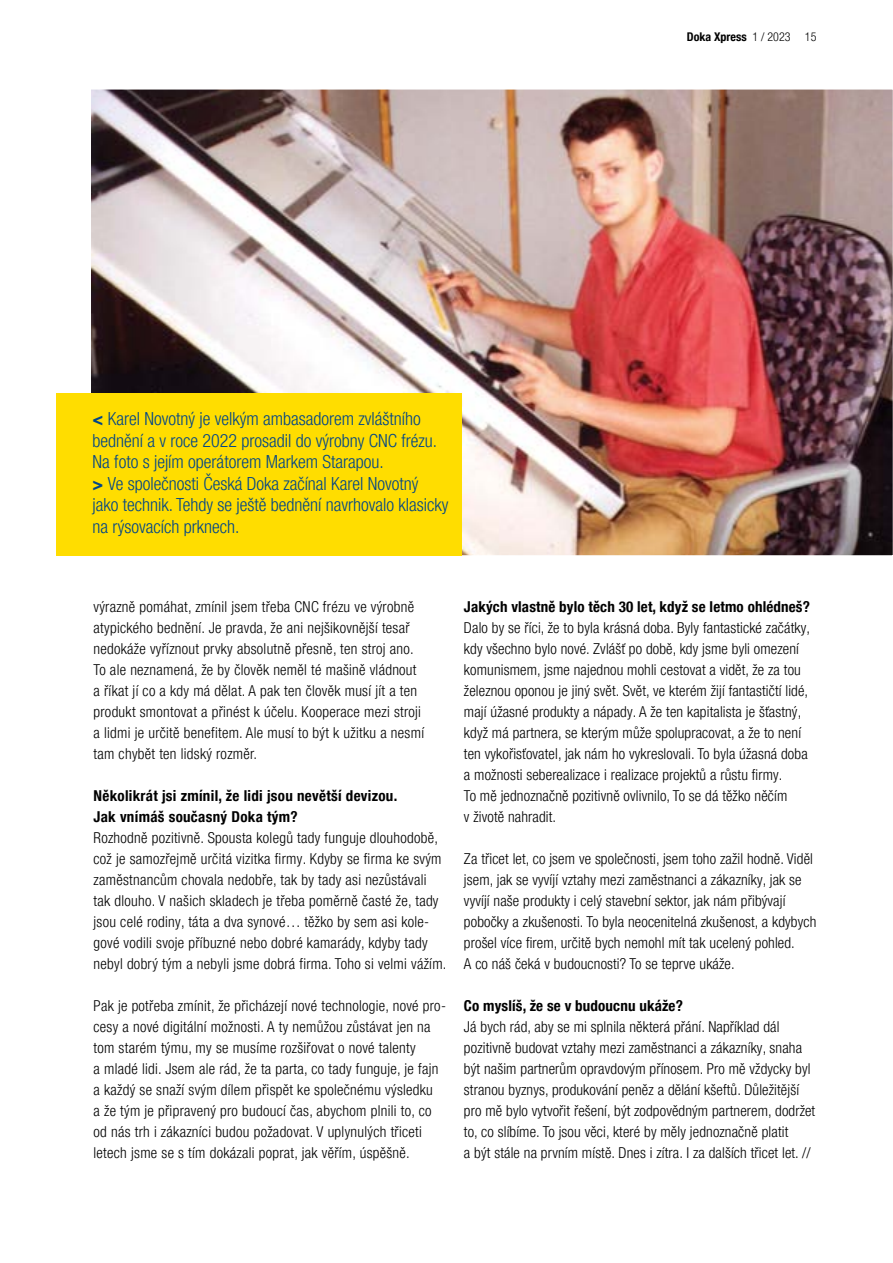
<style>
.page{position:relative;width:893px;height:1263px;background:#fff}
.page>*{position:absolute;margin:0;border:0;box-sizing:border-box;transform-origin:0 0}
.t1{font:300 condensed 18px/21.6px "Helvetica Neue LT Pro";color:#004588}
.t2{font:300 condensed 15px/21px "Helvetica Neue LT Pro";letter-spacing:.015em;color:#000}
.t3{font:700 condensed 15px/21px "Helvetica Neue LT Pro";letter-spacing:.015em;color:#000}
.t4{font:700 condensed 12px "Helvetica Neue LT Pro";color:#000}
.s1{font-weight:300}
.s2{font-weight:700}
</style>
<div class="page">
<img style="left:77px;top:89px;width:816px;height:467px">
<div style="left:56px;top:394px;width:406px;height:162px;background:#fd0"></div>
<p class="t4" style="left:687px;top:30px;width:131px">Doka Xpress <span class="s1">1 / 2023 15</span></p>
<p class="t1" style="left:93px;top:408px;width:357px"><span class="s2">&lt;</span> Karel Novotný je velkým ambasadorem zvláštního bednění a v roce 2022 prosadil do výrobny CNC frézu.<br>Na foto s jejím operátorem Markem Starapou.<br><span class="s2">&gt;</span> Ve společnosti Česká Doka začínal Karel Novotný jako technik. Tehdy se ještě bednění navrhovalo klasicky na rýsovacích prknech.</p>
<p class="t2" style="left:94px;top:596px;width:332px">výrazně pomáhat, zmínil jsem třeba CNC frézu ve výrobně atypického bednění. Je pravda, že ani nejšikovnější tesař nedokáže vyříznout prvky absolutně přesně, ten stroj ano.<br>To ale neznamená, že by člověk neměl té mašině vládnout a říkat jí co a kdy má dělat. A pak ten člověk musí jít a ten produkt smontovat a přinést k účelu. Kooperace mezi stroji a lidmi je určitě benefitem. Ale musí to být k užitku a nesmí tam chybět ten lidský rozměr.</p>
<p class="t3" style="left:94px;top:785px;width:305px">Několikrát jsi zmínil, že lidi jsou nevětší devizou.<br>Jak vnímáš současný Doka tým?</p>
<p class="t2" style="left:94px;top:827px;width:354px">Rozhodně pozitivně. Spousta kolegů tady funguje dlouhodobě, což je samozřejmě určitá vizitka firmy. Kdyby se firma ke svým zaměstnancům chovala nedobře, tak by tady asi nezůstávali tak dlouho. V našich skladech je třeba poměrně časté že, tady jsou celé rodiny, táta a dva synové… těžko by sem asi kole&shy;gové vodili svoje příbuzné nebo dobré kamarády, kdyby tady nebyl dobrý tým a nebyli jsme dobrá firma. Toho si velmi vážím.</p>
<p class="t2" style="left:94px;top:995px;width:354px">Pak je potřeba zmínit, že přicházejí nové technologie, nové pro&shy;cesy a nové digitální možnosti. A ty nemůžou zůstávat jen na tom starém týmu, my se musíme rozšiřovat o nové talenty<br>a mladé lidi. Jsem ale rád, že ta parta, co tady funguje, je fajn a každý se snaží svým dílem přispět ke společnému výsledku<br>a že tým je připravený pro budoucí čas, abychom plnili to, co od nás trh i zákazníci budou požadovat. V uplynulých třiceti letech jsme se s tím dokázali poprat, jak věřím, úspěšně.</p>
<p class="t3" style="left:464px;top:596px;width:347px">Jakých vlastně bylo těch 30 let, když se letmo ohlédneš?</p>
<p class="t2" style="left:464px;top:617px;width:348px">Dalo by se říci, že to byla krásná doba. Byly fantastické začátky, kdy všechno bylo nové. Zvlášť po době, kdy jsme byli omezení komunismem, jsme najednou mohli cestovat a vidět, že za tou železnou oponou je jiný svět. Svět, ve kterém žijí fantastičtí lidé, mají úžasné produkty a nápady. A že ten kapitalista je šťastný, když má partnera, se kterým může spolupracovat, a že to není ten vykořisťovatel, jak nám ho vykreslovali. To byla úžasná doba a možnosti seberealizace i realizace projektů a růstu firmy.<br>To mě jednoznačně pozitivně ovlivnilo, To se dá těžko něčím<br>v životě nahradit.</p>
<p class="t2" style="left:464px;top:848px;width:354px">Za třicet let, co jsem ve společnosti, jsem toho zažil hodně. Viděl jsem, jak se vyvíjí vztahy mezi zaměstnanci a zákazníky, jak se vyvíjí naše produkty i celý stavební sektor, jak nám přibývají pobočky a zkušenosti. To byla neocenitelná zkušenost, a kdybych prošel více firem, určitě bych nemohl mít tak ucelený pohled.<br>A co náš čeká v budoucnosti? To se teprve ukáže.</p>
<p class="t3" style="left:464px;top:995px;width:220px">Co myslíš, že se v budoucnu ukáže?</p>
<p class="t2" style="left:464px;top:1016px;width:353px">Já bych rád, aby se mi splnila některá přání. Například dál pozitivně budovat vztahy mezi zaměstnanci a zákazníky, snaha být našim partnerům opravdovým přínosem. Pro mě vždycky byl stranou byznys, produkování peněz a dělání kšeftů. Důležitější pro mě bylo vytvořit řešení, být zodpovědným partnerem, dodržet to, co slíbíme. To jsou věci, které by měly jednoznačně platit<br>a být stále na prvním místě. Dnes i zítra. I za dalších třicet let. //</p>
</div>
